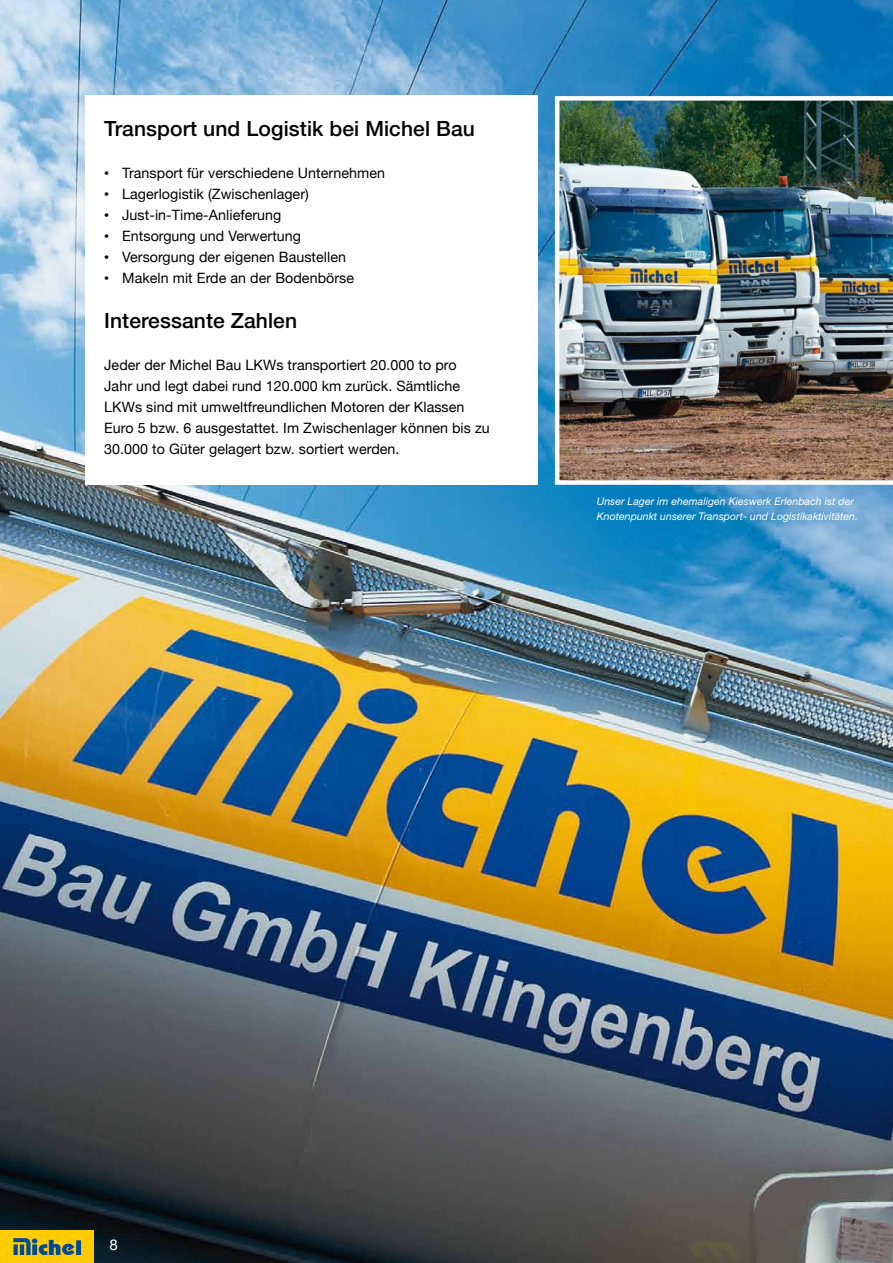
<style>
.page{position:relative;width:893px;height:1263px;background:#fff}
.page>*{position:absolute;margin:0;border:0;box-sizing:border-box;transform-origin:0 0}
.t1{font:500 21px "Helvetica Neue";letter-spacing:.005em;color:#000}
.t2{font:15px "Helvetica Neue";color:#fff}
.t3{font:14.25px/21px "Helvetica Neue";letter-spacing:.005em;color:#000}
.t4{font:italic 10.5px/15px "Helvetica Neue";letter-spacing:.005em;color:#fff}
.s1{font-family:"Nimbus Sans WAL"}
</style>
<div class="page">
<img style="left:0;top:0;width:893px;height:1263px">
<div style="left:0;top:1230px;width:93px;height:33px;background:#fecc00"></div>
<svg style="left:13px;top:1238px;width:68px;height:17px"></svg>
<div style="left:85px;top:96px;width:453px;height:389px;background:#fff"></div>
<img style="left:555px;top:96px;width:338px;height:389px">
<h1 class="t1" style="left:104px;top:116px;width:372px">Transport und Logistik bei Michel Bau</h1>
<p class="t3" style="left:104px;top:162px;width:282px"><span class="s1">•</span> Transport für verschiedene Unternehmen</p>
<p class="t3" style="left:104px;top:183px;width:206px"><span class="s1">•</span> Lagerlogistik (Zwischenlager)</p>
<p class="t3" style="left:104px;top:204px;width:179px"><span class="s1">•</span> Just-in-Time-Anlieferung</p>
<p class="t3" style="left:104px;top:225px;width:198px"><span class="s1">•</span> Entsorgung und Verwertung</p>
<p class="t3" style="left:104px;top:246px;width:243px"><span class="s1">•</span> Versorgung der eigenen Baustellen</p>
<p class="t3" style="left:104px;top:267px;width:251px"><span class="s1">•</span> Makeln mit Erde an der Bodenbörse</p>
<h1 class="t1" style="left:104px;top:308px;width:194px">Interessante Zahlen</h1>
<p class="t3" style="left:104px;top:354px;width:387px">Jeder der Michel Bau LKWs transportiert 20.000 to pro<br>Jahr und legt dabei rund 120.000 km zurück. Sämtliche LKWs sind mit umweltfreundlichen Motoren der Klassen Euro 5 bzw. 6 ausgestattet. I m Zwischenlager können bis zu 30.000 to Güter gelagert bzw. sortiert werden.</p>
<p class="t4" style="left:597px;top:493px;width:263px">Unser Lager im ehemaligen Kieswerk Erlenbach ist der<br>Knotenpunkt unserer Transport- und Logistikaktivitäten.</p>
<p class="t2" style="left:109px;top:1236px;width:10px">8</p>
</div>
